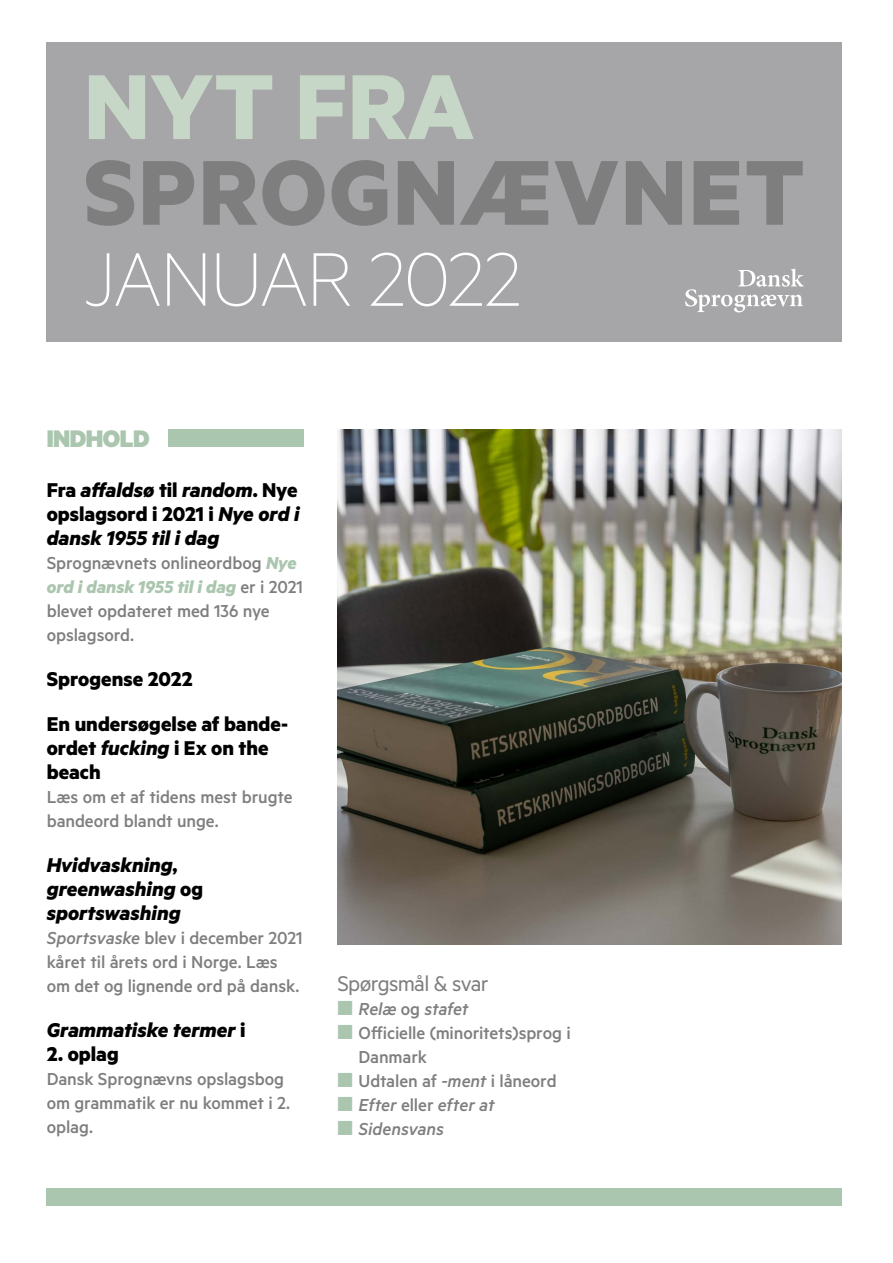
<style>
.page{position:relative;width:893px;height:1263px;background:#fff}
.page>*{position:absolute;margin:0;border:0;box-sizing:border-box;transform-origin:0 0}
.t1{font:700 103.8px "Metric";color:#c7d7c7}
.t2{font:700 103.65px "Metric";letter-spacing:.02em;color:#7e7e7f}
.t3{font:100 85.5px "Metric";letter-spacing:-.02em;color:#fff}
.t4{font:900 27px "Metric";letter-spacing:-.02em;color:#abc6af}
.t5{font:24px "Metric";letter-spacing:-.03em;color:#7e7e7f}
.t6{font:italic 700 22.5px/24px "Metric";color:#000;text-align:justify}
.t7{font:700 22.5px/45px "Metric";color:#000}
.t8{font:500 19.5px/24px "Metric";letter-spacing:-.005em;color:#7e7e7f}
.t9{font:italic 500 19.5px "Metric";letter-spacing:-.005em;color:#7e7e7f}
.s1{font-style:normal}
.s2{font-weight:700;font-style:italic;color:#abc6af}
.s3{font-style:italic}
.s4{color:#abc6af}
</style>
<div class="page">
<div style="left:47px;top:43px;width:795px;height:299px;background:#a6a5a7"></div>
<svg style="left:685px;top:269px;width:119px;height:43px"></svg>
<div style="left:168px;top:429px;width:135px;height:17px;background:#abc6af"></div>
<div style="left:47px;top:1188px;width:795px;height:17px;background:#abc6af"></div>
<img style="left:337px;top:429px;width:505px;height:515px">
<h1 class="t1" style="left:84px;top:43px;width:392px">NYT FRA</h1>
<h2 class="t2" style="left:84px;top:129px;width:722px">SPROGNÆVNET</h2>
<h3 class="t3" style="left:84px;top:229px;width:439px">JANUAR 2022</h3>
<h3 class="t4" style="left:47px;top:422px;width:104px">INDHOLD</h3>
<p class="t6" style="left:47px;top:477px;width:254px"><span class="s1">Fra</span> affaldsø <span class="s1">til</span> random<span class="s1">. Nye opslagsord i 2021 i</span> Nye ord i dansk 1955 til i dag</p>
<p class="t8" style="left:47px;top:550px;width:258px">Sprognævnets onlineordbog <span class="s2">Nye ord i dansk 1955 til i dag</span> er i 2021 blevet opdateret med 136 nye opslagsord.</p>
<p class="t7" style="left:47px;top:656px;width:243px">Sprogense 2022<br>En undersøgelse af bande-</p>
<p class="t7" style="left:47px;top:735px;width:223px;line-height:24px">ordet <span class="s3">fucking</span> i Ex on the beach</p>
<p class="t8" style="left:47px;top:784px;width:247px">Læs om et af tidens mest brugte bandeord blandt unge.</p>
<p class="t6" style="left:47px;top:852px;width:158px;text-align:left">Hvidvaskning<span class="s1">, </span>greenwashing <span class="s1">og </span>sportswashing</p>
<p class="t8" style="left:47px;top:925px;width:257px"><span class="s3">Sportsvaske</span> blev i december 2021 kåret til årets ord i Norge. Læs om det og lignende ord på dansk.</p>
<p class="t6" style="left:47px;top:1017px;width:200px">Grammatiske termer <span class="s1">i</span></p>
<p class="t7" style="left:47px;top:1031px;width:74px">2. oplag</p>
<p class="t8" style="left:47px;top:1066px;width:245px">Dansk Sprognævns opslagsbog om grammatik er nu kommet i 2. oplag.</p>
<p class="t5" style="left:337px;top:970px;width:153px">Spørgsmål &amp; svar</p>
<p class="t9" style="left:337px;top:998px;width:133px"><span class="s4">■</span> Relæ <span class="s1">og</span> stafet</p>
<p class="t8" style="left:359px;top:1021px;width:214px;text-indent:-21px"><span class="s4">■</span> Officielle (minoritets)sprog i<br>Danmark</p>
<p class="t8" style="left:337px;top:1069px;width:221px"><span class="s4">■</span> Udtalen af <span class="s3">-ment</span> i låneord</p>
<p class="t9" style="left:337px;top:1094px;width:159px"><span class="s4">■</span> Efter <span class="s1">eller</span> efter at</p>
<p class="t9" style="left:337px;top:1118px;width:108px"><span class="s4">■</span> Sidensvans</p>
</div>
